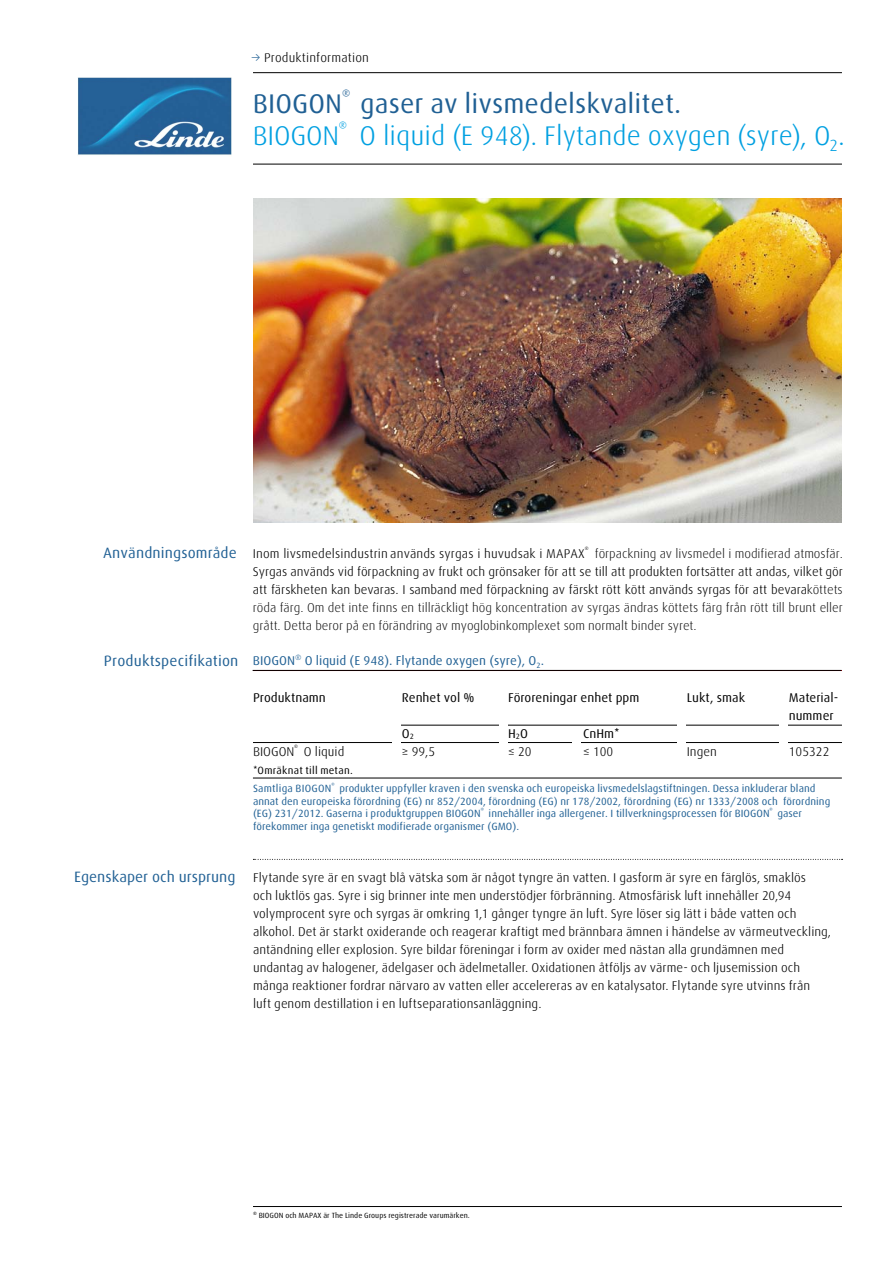
<style>
.page{position:relative;width:893px;height:1263px;background:#fff}
.page>*{position:absolute;margin:0;border:0;box-sizing:border-box;transform-origin:0 0}
.t1{font:300 27px/31.7px "Linde Dax Global";color:#00a0e1}
.t2{font:15px "Linde Dax Global";letter-spacing:.005em;color:#206094}
.t3{font:300 12.75px/18px "Linde Dax Global";color:#000;text-align:justify}
.t4{font:12.75px/18px "Linde Dax Global";color:#000}
.t5{font:12.75px "Linde Dax Global";color:#206094}
.t6{font:10.5px/12.6px "Linde Dax Global";color:#206094}
.t7{font:7.5px "Linde Dax Global";color:#000}
.s1{color:#206094}
.s2{font-weight:400;color:#206094}
.s3{color:#000}
</style>
<div class="page">
<hr style="left:253px;top:72px;width:589px;height:1px;background:#000">
<hr style="left:253px;top:164px;width:589px;height:1px;background:#000">
<hr style="left:253px;top:670px;width:589px;height:1px;background:#e20015">
<hr style="left:253px;top:725px;width:589px;height:1px;background:#000">
<hr style="left:253px;top:742px;width:589px;height:1px;background:#000">
<svg style="left:253px;top:859px;width:590px;height:1px"></svg>
<hr style="left:253px;top:1206px;width:589px;height:1px;background:#000">
<img style="left:253px;top:198px;width:589px;height:324px">
<div style="left:499px;top:692px;width:8px;height:66px;background:#fff"></div>
<div style="left:392px;top:692px;width:9px;height:66px;background:#fff"></div>
<div style="left:677px;top:692px;width:8px;height:66px;background:#fff"></div>
<div style="left:573px;top:731px;width:8px;height:20px;background:#fff"></div>
<div style="left:779px;top:692px;width:9px;height:66px;background:#fff"></div>
<hr style="left:253px;top:723px;width:148px;height:4px;background:#fff">
<img style="left:77px;top:77px;width:154px;height:78px">
<hr style="left:253px;top:778px;width:589px;height:1px;background:#000">
<hr style="left:253px;top:670px;width:588px;height:1px;background:#000">
<p class="t3" style="left:251px;top:48px;width:120px"><span class="s1">→</span> Produktinformation</p>
<h1 class="t1" style="left:253px;top:88px;width:593px"><span class="s2">BIOGON</span><sup>®</sup> <span class="s2">gaser av livsmedelskvalitet.<br></span>BIOGON<sup>®</sup> O liquid (E 948). Flytande oxygen (syre), O<sub>2</sub>.</h1>
<p class="t2" style="left:103px;top:544px;width:135px">Användningsområde</p>
<p class="t2" style="left:104px;top:652px;width:136px">Produktspecifikation</p>
<p class="t2" style="left:74px;top:868px;width:163px">Egenskaper och ursprung</p>
<p class="t3" style="left:253px;top:544px;width:591px">Inom livsmedelsindustrin används syrgas i huvudsak i MAPAX<sup>®</sup> förpackning av livsmedel i modifierad atmosfär.<br>Syrgas används vid förpackning av frukt och grönsaker för att se till att produkten fortsätter att andas, vilket gör att färskheten kan bevaras. I samband med förpackning av färskt rött kött används syrgas för att bevaraköttets röda färg. Om det inte finns en tillräckligt hög koncentration av syrgas ändras köttets färg från rött till brunt eller grått. Detta beror på en förändring av myoglobinkomplexet som normalt binder syret.</p>
<p class="t5" style="left:253px;top:653px;width:293px">BIOGON<sup>®</sup> O liquid (E 948). Flytande oxygen (syre), O<sub>2</sub>.</p>
<p class="t4" style="left:253px;top:689px;width:74px">Produktnamn</p>
<p class="t4" style="left:402px;top:689px;width:74px">Renhet vol %</p>
<p class="t4" style="left:508px;top:689px;width:133px">Föroreningar enhet ppm</p>
<p class="t4" style="left:687px;top:689px;width:60px">Lukt, smak</p>
<p class="t4" style="left:789px;top:689px;width:51px">Material&shy;nummer</p>
<p class="t4" style="left:402px;top:725px;width:14px">O<sub>2</sub></p>
<p class="t4" style="left:508px;top:725px;width:21px">H<sub>2</sub>O</p>
<p class="t4" style="left:583px;top:725px;width:38px">CnHm*</p>
<p class="t3" style="left:253px;top:743px;width:93px">BIOGON<sup>®</sup> O liquid</p>
<p class="t3" style="left:402px;top:743px;width:35px">≥ 99,5</p>
<p class="t3" style="left:508px;top:743px;width:25px">≤ 20</p>
<p class="t3" style="left:583px;top:743px;width:32px">≤ 100</p>
<p class="t3" style="left:687px;top:743px;width:32px">Ingen</p>
<p class="t3" style="left:789px;top:743px;width:42px">105322</p>
<p class="t6" style="left:253px;top:761px;width:564px;line-height:18px"><span class="s3">*Omräknat till metan.<br></span>Samtliga BIOGON<sup>®</sup> produkter uppfyller kraven i den svenska och europeiska livsmedelslagstiftningen. Dessa inkluderar bland</p>
<p class="t6" style="left:253px;top:795px;width:579px">annat den europeiska förordning (EG) nr 852/2004, förordning (EG) nr 178/2002, förordning (EG) nr 1333/2008 och förordning (EG) 231/2012. Gaserna i produktgruppen BIOGON<sup>®</sup> innehåller inga allergener. I tillverkningsprocessen för BIOGON<sup>®</sup> gaser förekommer inga genetiskt modifierade organismer (GMO).</p>
<p class="t3" style="left:253px;top:869px;width:580px;text-align:left">Flytande syre är en svagt blå vätska som är något tyngre än vatten. I gasform är syre en färglös, smaklös<br>och luktlös gas. Syre i sig brinner inte men understödjer förbränning. Atmosfärisk luft innehåller 20,94 volymprocent syre och syrgas är omkring 1,1 gånger tyngre än luft. Syre löser sig lätt i både vatten och alkohol. Det är starkt oxiderande och reagerar kraftigt med brännbara ämnen i händelse av värmeutveckling, antändning eller explosion. Syre bildar föreningar i form av oxider med nästan alla grundämnen med undantag av halogener, ädelgaser och ädelmetaller. Oxidationen åtföljs av värme- och ljusemission och många reaktioner fordrar närvaro av vatten eller accelereras av en katalysator. Flytande syre utvinns från luft genom destillation i en luftseparationsanläggning.</p>
<p class="t7" style="left:253px;top:1211px;width:218px">® BIOGON och MAPAX är The Linde Groups registrerade varumärken.</p>
</div>
